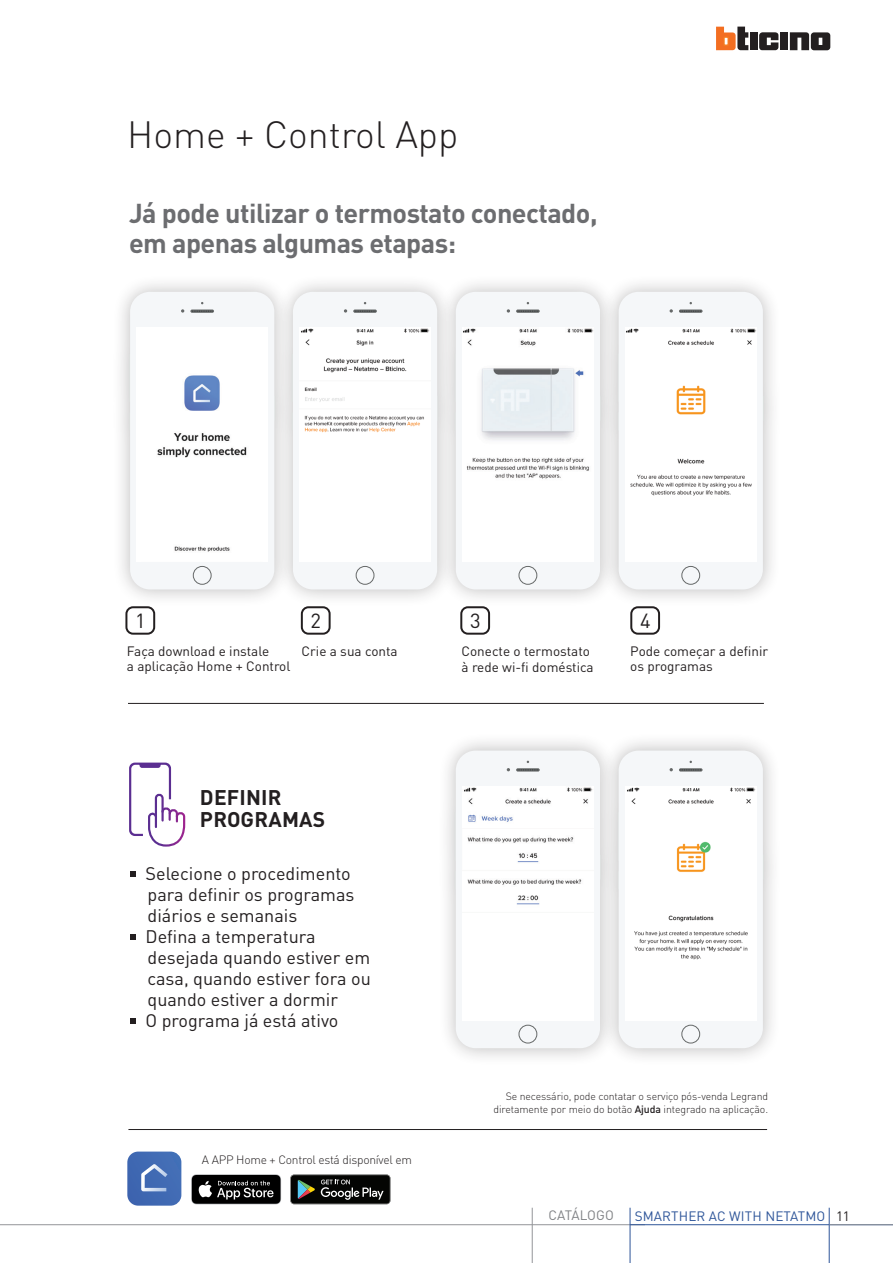
<style>
.page{position:relative;width:893px;height:1263px;background:#fff}
.page>*{position:absolute;margin:0;border:0;box-sizing:border-box;transform-origin:0 0}
.t1{font:300 37.5px "DIN Pro";color:#231f20}
.t2{font:700 27px/30px "DIN Pro";letter-spacing:-.02em;color:#6c6d70}
.t3{font:700 21px/21.8px "DIN Pro";letter-spacing:.01em;color:#231f20}
.t4{font:20.25px "DIN Pro";color:#231f20}
.t5{font:18px/21px "DIN Pro";color:#231f20}
.t6{font:13.5px/15px "DIN Pro";color:#231f20}
.t7{font:13.5px "DIN Pro";letter-spacing:.01em;color:#2e5599}
.t8{font:13.5px "DIN Pro";color:#808285}
.t9{font:300 12px "DIN Pro";letter-spacing:-.02em;color:#231f20}
.t10{font:300 10.5px/12.6px "DIN Pro";letter-spacing:-.01em;color:#231f20;text-align:right}
.s1{font-weight:500}
.s2{color:#231f20}
</style>
<div class="page">
<hr style="left:0;top:1224px;width:645px;height:1px;background:#939598">
<hr style="left:829px;top:1208px;width:1px;height:55px;background:#2e5599">
<hr style="left:630px;top:1208px;width:1px;height:55px;background:#2e5599">
<hr style="left:630px;top:1224px;width:263px;height:1px;background:#2e5599">
<hr style="left:829px;top:1224px;width:64px;height:1px;background:#939598">
<hr style="left:532px;top:1208px;width:1px;height:55px;background:#939598">
<div style="left:750px;top:32px;width:8px;height:18px;background:#231f20"></div>
<div style="left:780px;top:32px;width:8px;height:18px;background:#231f20"></div>
<svg style="left:716px;top:27px;width:32px;height:23px"></svg>
<svg style="left:759px;top:32px;width:19px;height:18px"></svg>
<svg style="left:790px;top:32px;width:40px;height:18px"></svg>
<hr style="left:128px;top:703px;width:636px;height:1px;background:#231f20">
<svg style="left:191px;top:1174px;width:90px;height:30px;background:#333"></svg>
<div style="left:289px;top:1171px;width:103px;height:39px;background:linear-gradient(to right,#fff,#fff)"></div>
<svg style="left:290px;top:1174px;width:100px;height:30px;background:#2d302d"></svg>
<svg style="left:129px;top:762px;width:57px;height:85px"></svg>
<div style="left:125px;top:606px;width:30px;height:29px;border:2px solid #231f20;border-radius:7px"></div>
<div style="left:301px;top:606px;width:30px;height:29px;border:2px solid #231f20;border-radius:7px"></div>
<div style="left:460px;top:606px;width:30px;height:29px;border:2px solid #231f20;border-radius:7px"></div>
<div style="left:630px;top:606px;width:30px;height:29px;border:2px solid #231f20;border-radius:7px"></div>
<hr style="left:128px;top:1129px;width:639px;height:1px;background:#231f20">
<div style="left:111px;top:274px;width:182px;height:333px;background:#231f20;opacity:.3"></div>
<hr style="left:129px;top:353px;width:2px;height:49px;background:#dde0df">
<svg style="left:129px;top:412px;width:1px;height:19px"></svg>
<div style="left:130px;top:292px;width:144px;height:297px;background:#fff;border-radius:20px"></div>
<img style="left:157px;top:375px;width:90px;height:177px">
<div style="left:193px;top:566px;width:18px;height:19px;border:1px solid #666969;border-radius:50%"></div>
<svg style="left:190px;top:309px;width:24px;height:4px"></svg>
<svg style="left:192px;top:311px;width:21px;height:1px"></svg>
<svg style="left:181px;top:309px;width:3px;height:4px"></svg>
<div style="left:437px;top:274px;width:182px;height:333px;background:#231f20;opacity:.3"></div>
<div style="left:456px;top:292px;width:144px;height:297px;background:#fff;border-radius:20px"></div>
<img style="left:463px;top:328px;width:130px;height:151px">
<div style="left:519px;top:566px;width:18px;height:19px;border:1px solid #666969;border-radius:50%"></div>
<svg style="left:516px;top:309px;width:24px;height:4px"></svg>
<svg style="left:517px;top:311px;width:21px;height:1px"></svg>
<svg style="left:507px;top:309px;width:3px;height:4px"></svg>
<div style="left:437px;top:733px;width:182px;height:333px;background:#231f20;opacity:.3"></div>
<hr style="left:455px;top:812px;width:2px;height:49px;background:#dde0df">
<svg style="left:455px;top:871px;width:1px;height:18px"></svg>
<div style="left:456px;top:750px;width:144px;height:298px;background:#fff;border-radius:20px"></div>
<img style="left:464px;top:787px;width:129px;height:118px">
<div style="left:519px;top:1025px;width:18px;height:18px;border:1px solid #666969;border-radius:50%"></div>
<hr style="left:516px;top:768px;width:24px;height:3px;background:#666969;border-radius:2px">
<svg style="left:517px;top:769px;width:21px;height:1px"></svg>
<div style="left:274px;top:274px;width:182px;height:333px;background:#231f20;opacity:.3"></div>
<hr style="left:292px;top:353px;width:2px;height:49px;background:#dde0df">
<svg style="left:292px;top:412px;width:1px;height:19px"></svg>
<hr style="left:436px;top:396px;width:2px;height:25px;background:#dde0df">
<div style="left:293px;top:292px;width:144px;height:297px;background:#fff;border-radius:20px"></div>
<img style="left:301px;top:328px;width:128px;height:105px">
<div style="left:356px;top:566px;width:18px;height:19px;border:1px solid #666969;border-radius:50%"></div>
<svg style="left:353px;top:309px;width:24px;height:4px"></svg>
<svg style="left:355px;top:311px;width:20px;height:1px"></svg>
<svg style="left:344px;top:309px;width:3px;height:4px"></svg>
<div style="left:600px;top:274px;width:182px;height:333px;background:#231f20;opacity:.3"></div>
<hr style="left:618px;top:353px;width:2px;height:49px;background:#dde0df">
<svg style="left:618px;top:412px;width:1px;height:19px"></svg>
<hr style="left:762px;top:396px;width:2px;height:25px;background:#dde0df">
<div style="left:619px;top:292px;width:144px;height:297px;background:#f5f7f9;border-radius:20px"></div>
<img style="left:626px;top:328px;width:130px;height:168px">
<div style="left:681px;top:566px;width:19px;height:19px;border:1px solid #666969;border-radius:50%"></div>
<svg style="left:679px;top:309px;width:24px;height:4px"></svg>
<svg style="left:680px;top:311px;width:21px;height:1px"></svg>
<svg style="left:670px;top:309px;width:3px;height:4px"></svg>
<div style="left:600px;top:733px;width:182px;height:333px;background:#231f20;opacity:.3"></div>
<hr style="left:618px;top:812px;width:2px;height:49px;background:#dde0df">
<svg style="left:618px;top:871px;width:1px;height:18px"></svg>
<hr style="left:762px;top:854px;width:2px;height:26px;background:#dde0df">
<div style="left:619px;top:750px;width:144px;height:298px;background:#f5f7f9;border-radius:20px"></div>
<img style="left:627px;top:787px;width:128px;height:173px">
<div style="left:681px;top:1025px;width:19px;height:18px;border:1px solid #666969;border-radius:50%"></div>
<hr style="left:679px;top:768px;width:24px;height:3px;background:#666969;border-radius:2px">
<svg style="left:680px;top:769px;width:21px;height:1px"></svg>
<svg style="left:131px;top:871px;width:5px;height:6px"></svg>
<svg style="left:131px;top:934px;width:5px;height:6px"></svg>
<svg style="left:131px;top:1018px;width:5px;height:6px"></svg>
<svg style="left:127px;top:1151px;width:54px;height:54px;background:#557abb"></svg>
<h1 class="t1" style="left:127px;top:106px;width:333px">Home + Control App</h1>
<h2 class="t2" style="left:129px;top:195px;width:470px">Já pode utilizar o termostato conectado, em apenas algumas etapas:</h2>
<p class="t4" style="left:135px;top:607px;width:12px">1</p>
<p class="t4" style="left:311px;top:607px;width:12px">2</p>
<p class="t4" style="left:470px;top:607px;width:12px">3</p>
<p class="t4" style="left:640px;top:607px;width:12px">4</p>
<p class="t6" style="left:127px;top:643px;width:165px">Faça download e instale<br>a aplicação Home + Control</p>
<p class="t6" style="left:302px;top:643px;width:98px">Crie a sua conta</p>
<p class="t6" style="left:630px;top:643px;width:139px">Pode começar a definir os programas</p>
<p class="t6" style="left:462px;top:642px;width:134px;line-height:16.2px">Conecte o termostato à rede wi-fi doméstica</p>
<p class="t3" style="left:200px;top:784px;width:127px">DEFINIR<br>PROGRAMAS</p>
<p class="t5" style="left:146px;top:862px;width:227px">Selecione o procedimento para definir os programas diários e semanais<br>Defina a temperatura desejada quando estiver em casa, quando estiver fora ou quando estiver a dormir<br>O programa já está ativo</p>
<p class="t9" style="left:202px;top:1151px;width:212px">A APP Home + Control está disponível em</p>
<p class="t10" style="left:493px;top:1089px;width:276px">Se necessário, pode contatar o serviço pós-venda Legrand diretamente por meio do botão <span class="s1">Ajuda</span> integrado na aplicação.</p>
<p class="t8" style="left:548px;top:1206px;width:67px">CATÁLOGO</p>
<p class="t7" style="left:635px;top:1207px;width:217px">SMARTHER AC WITH NETATMO <span class="s2">11</span></p>
</div>
